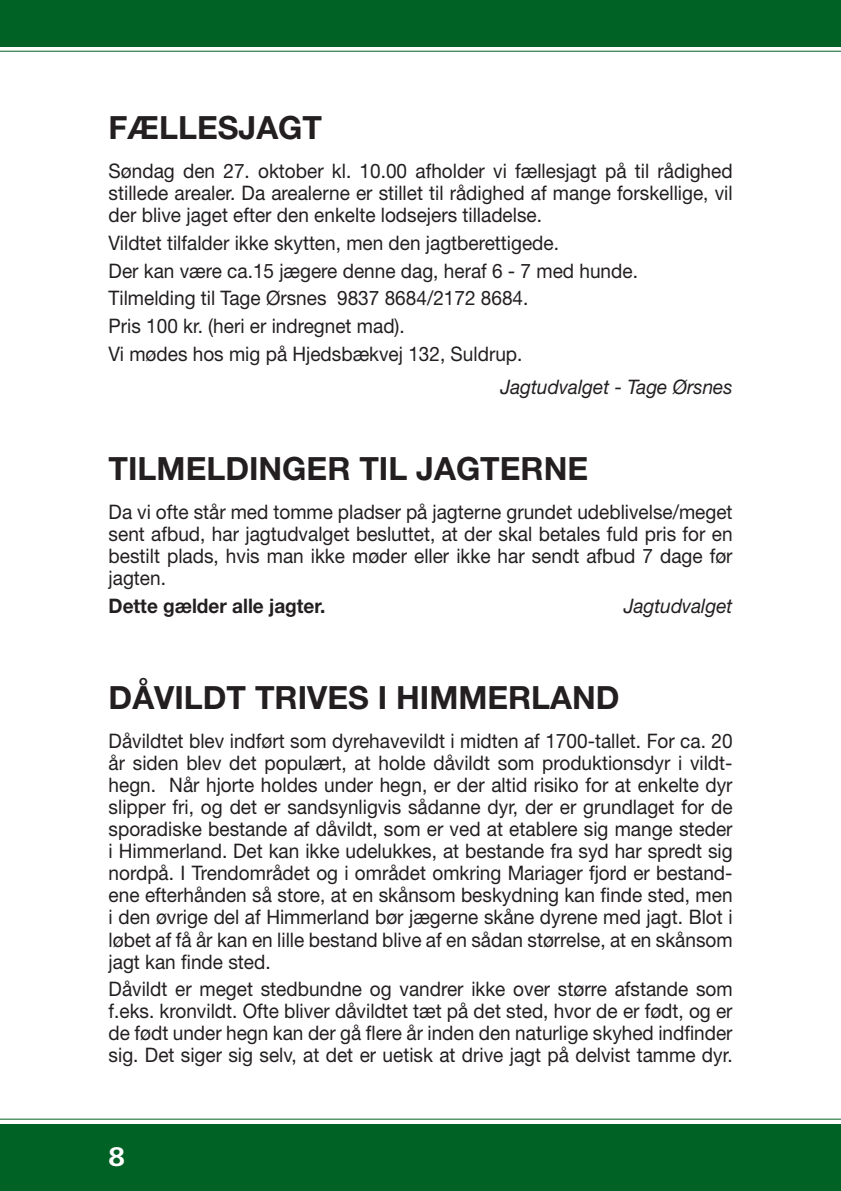
<style>
.page{position:relative;width:841px;height:1191px;background:#fff}
.page>*{position:absolute;margin:0;border:0;box-sizing:border-box;transform-origin:0 0}
.t1{font:700 32px "Helvetica Neue";color:#231f20}
.t2{font:700 28px "Frutiger Next Pro";color:#fff}
.t3{font:20px/22px "Helvetica Neue";color:#231f20;text-align:justify;scale:.95 1}
.t4{font:italic 20px "Helvetica Neue";color:#231f20;scale:.95 1}
.t5{font:700 20px "Helvetica Neue";color:#231f20;scale:.95 1}
</style>
<div class="page">
<div style="left:0;top:0;width:840px;height:47px;background:#006225"></div>
<div style="left:0;top:1124px;width:840px;height:66px;background:#006225"></div>
<hr style="left:0;top:1118px;width:840px;height:1px;background:#006225">
<hr style="left:0;top:51px;width:840px;height:1px;background:#006225">
<h1 class="t1" style="left:109px;top:116px;width:215px">FÆLLESJAGT</h1>
<p class="t3" style="left:109px;top:162px;width:658px">Søndag den 27. oktober kl. 10.00 afholder vi fællesjagt på til rådighed stillede arealer. Da arealerne er stillet til rådighed af mange forskellige, vil der blive jaget efter den enkelte lodsejers tilladelse.</p>
<p class="t3" style="left:109px;top:231px;width:558px;line-height:27.6px;text-align:left">Vildtet tilfalder ikke skytten, men den jagtberettigede.<br>Der kan være ca.15 jægere denne dag, heraf 6 - 7 med hunde.<br>Tilmelding til Tage Ørsnes 9837 8684/2172 8684.<br>Pris 100 kr. (heri er indregnet mad).<br>Vi mødes hos mig på Hjedsbækvej 132, Suldrup.</p>
<p class="t4" style="left:500px;top:380px;width:246px">Jagtudvalget - Tage Ørsnes</p>
<h1 class="t1" style="left:109px;top:457px;width:481px">TILMELDINGER TIL JAGTERNE</h1>
<p class="t3" style="left:109px;top:502px;width:658px">Da vi ofte står med tomme pladser på jagterne grundet udeblivelse/meget sent afbud, har jagtudvalget besluttet, at der skal betales fuld pris for en bestilt plads, hvis man ikke møder eller ikke har sendt afbud 7 dage før jagten.</p>
<p class="t5" style="left:109px;top:598px;width:230px">Dette gælder alle jagter.</p>
<p class="t4" style="left:623px;top:598px;width:116px">Jagtudvalget</p>
<h1 class="t1" style="left:109px;top:686px;width:512px">DÅVILDT TRIVES I HIMMERLAND</h1>
<p class="t3" style="left:109px;top:732px;width:658px">Dåvildtet blev indført som dyrehavevildt i midten af 1700-tallet. For ca. 20 år siden blev det populært, at holde dåvildt som produktionsdyr i vildt&shy;hegn. Når hjorte holdes under hegn, er der altid risiko for at enkelte dyr slipper fri, og det er sandsynligvis sådanne dyr, der er grundlaget for de sporadiske bestande af dåvildt, som er ved at etablere sig mange steder i Himmerland. Det kan ikke udelukkes, at bestande fra syd har spredt sig nordpå. I Trendområdet og i området omkring Ma riager fjord er bestand&shy;ene efterhånden så store, at en skånsom beskyd ning kan finde sted, men i den øvrige del af Himmerland bør jægerne skåne dyrene med jagt. Blot i løbet af få år kan en lille bestand blive af en sådan størrelse, at en skånsom jagt kan finde sted.</p>
<p class="t3" style="left:109px;top:979px;width:658px">Dåvildt er meget stedbundne og vandrer ikke over større afstande som f.eks. kronvildt. Ofte bliver dåvildtet tæt på det sted, hvor de er født, og er de født under hegn kan der gå flere år inden den naturlige skyhed indfinder sig. Det siger sig selv, at det er uetisk at drive jagt på delvist tamme dyr.</p>
<h2 class="t2" style="left:109px;top:1143px;width:18px">8</h2>
</div>
